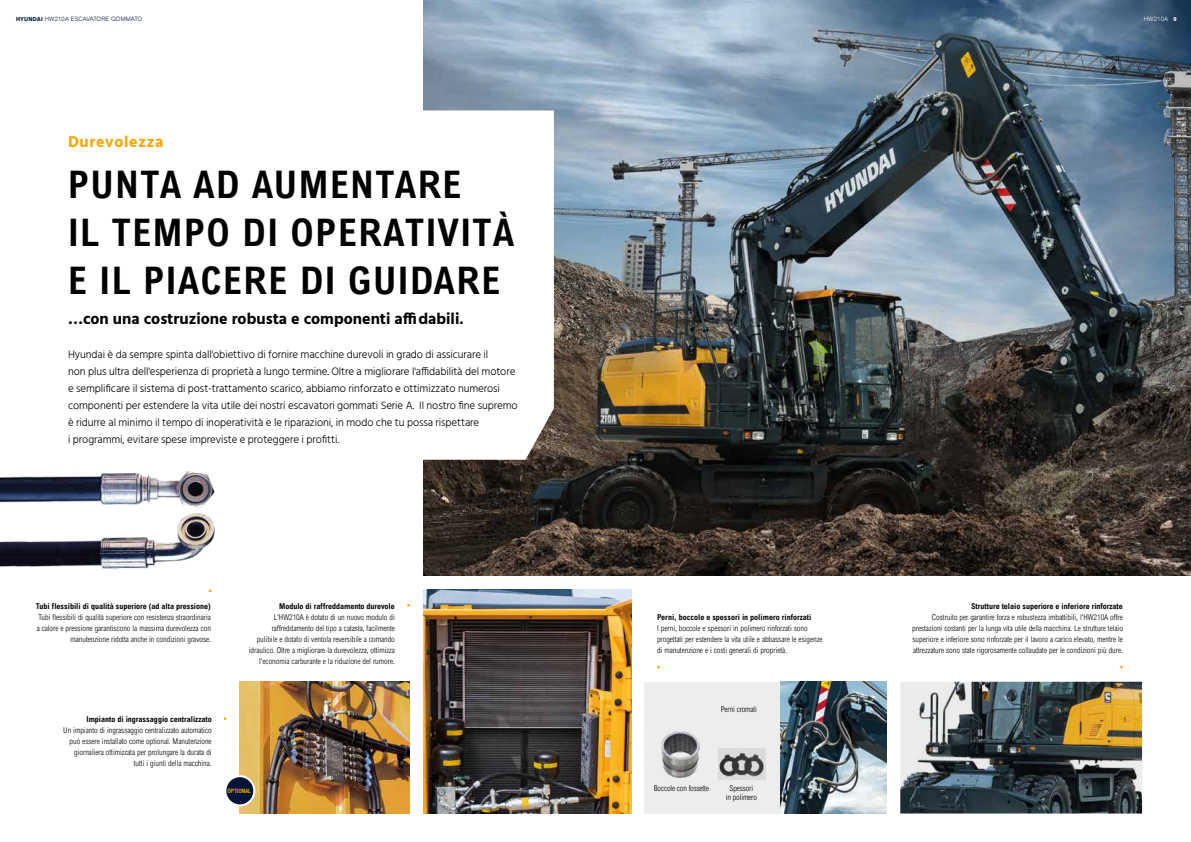
<style>
.page{position:relative;width:1191px;height:842px;background:#fff}
.page>*{position:absolute;margin:0;border:0;box-sizing:border-box;transform-origin:0 0}
.t1{font:700 condensed 38px/48px "Arial";letter-spacing:.04em;color:#000}
.t2{font:700 16px "Hind";color:#000}
.t3{font:700 16px "Hind";letter-spacing:.04em;color:#f7a600}
.t4{font:300 11px/17px "Hind";letter-spacing:-.01em;color:#000}
.t5{font:300 condensed 8px/11px "Arial";color:#000;text-align:right}
.t6{font:700 condensed 8px "Arial";color:#000}
.t7{font:300 6px "Arial";letter-spacing:.02em;color:#001437}
.t8{font:700 condensed 6px "Arial";letter-spacing:-.02em;color:#f7a600}
.t9{font:300 6px "Arial";letter-spacing:.02em;color:#fff}
.t10{font:500 5.9px "HYUNDAI";color:#020203}
.s1{font-family:"Hind";font-weight:700}
</style>
<div class="page">
<img style="left:423px;top:0;width:768px;height:575px">
<svg style="left:423px;top:110px;width:131px;height:350px"></svg>
<img style="left:423px;top:589px;width:208px;height:224px">
<img style="left:0;top:471px;width:215px;height:121px">
<img style="left:240px;top:682px;width:169px;height:131px">
<div style="left:644px;top:682px;width:242px;height:131px;background:#ededed"></div>
<img style="left:780px;top:682px;width:106px;height:131px">
<img style="left:718px;top:748px;width:47px;height:31px">
<img style="left:662px;top:731px;width:37px;height:46px">
<img style="left:900px;top:682px;width:242px;height:131px">
<div style="left:225px;top:776px;width:29px;height:29px;background:#001437;border-radius:50%"></div>
<div style="left:224px;top:775px;width:31px;height:31px;border:2px solid #fff;border-radius:50%"></div>
<p class="t7" style="left:16px;top:15px;width:128px"><span class="s1">HYUNDAI</span> HW210A ESCAVATORE GOMMATO</p>
<p class="t9" style="left:1143px;top:15px;width:34px">HW210A <span class="s1">9</span></p>
<h2 class="t3" style="left:68px;top:132px;width:97px">Durevolezza</h2>
<h1 class="t1" style="left:68px;top:160px;width:447px">PUNTA AD AUMENTARE<br>IL TEMPO DI OPERATIVITÀ<br>E IL PIACERE DI GUIDARE</h1>
<h2 class="t2" style="left:68px;top:309px;width:397px">…con una costruzione robusta e componenti affidabili.</h2>
<p class="t4" style="left:68px;top:347px;width:451px">Hyundai è da sempre spinta dall'obiettivo di fornire macchine durevoli in grado di assicurare il<br>non plus ultra dell'esperienza di proprietà a lungo termine. Oltre a migliorare l'affidabilità del motore e semplificare il sistema di post-trattamento scarico, abbiamo rinforzato e ottimizzato numerosi componenti per estendere la vita utile dei nostri escavatori gommati Serie A. Il nostro fine supremo è ridurre al minimo il tempo di inoperatività e le riparazioni, in modo che tu possa rispettare<br>i programmi, evitare spese impreviste e proteggere i profitti.</p>
<p class="t6" style="left:36px;top:602px;width:176px">Tubi flessibili di qualità superiore (ad alta pressione)</p>
<p class="t5" style="left:37px;top:612px;width:176px">Tubi flessibili di qualità superiore con resistenza straordinaria a calore e pressione garantiscono la massima durevolezza con manutenzione ridotta anche in condizioni gravose.</p>
<p class="t6" style="left:657px;top:613px;width:156px">Perni, boccole e spessori in polimero rinforzati</p>
<p class="t6" style="left:279px;top:602px;width:117px">Modulo di raffreddamento durevole</p>
<p class="t5" style="left:249px;top:612px;width:148px">L'HW210A è dotato di un nuovo modulo di raffreddamento del tipo a catasta, facilmente<br>pulibile e dotato di ventola reversibile a comando idraulico. Oltre a migliorare la durevolezza, ottimizza l'economia carburante e la riduzione del rumore.</p>
<p class="t5" style="left:657px;top:623px;width:167px;text-align:left">I perni, boccole e spessori in polimero rinforzati sono progettati per estendere la vita utile e abbassare le esigenze di manutenzione e i costi generali di proprietà.</p>
<p class="t6" style="left:86px;top:715px;width:127px">Impianto di ingrassaggio centralizzato</p>
<p class="t5" style="left:63px;top:725px;width:150px">Un impianto di ingrassaggio centralizzato automatico può essere installato come optional. Manutenzione giornaliera ottimizzata per prolungare la durata di tutti i giunti della macchina.</p>
<p class="t8" style="left:227px;top:787px;width:25px">OPTIONAL</p>
<p class="t5" style="left:721px;top:704px;width:37px">Perni cromati</p>
<p class="t10" style="left:722px;top:708px;width:52px">Chrome Coated Pins</p>
<p class="t5" style="left:654px;top:783px;width:57px">Boccole con fossette</p>
<p class="t5" style="left:726px;top:784px;width:33px;line-height:9px;text-align:center">Spessori<br>in polimero</p>
<p class="t10" style="left:675px;top:786px;width:32px">Dimple bush</p>
<p class="t6" style="left:971px;top:602px;width:153px">Strutture telaio superiore e inferiore rinforzate</p>
<p class="t5" style="left:912px;top:612px;width:212px;text-align:justify;text-indent:20px">Costruito per garantire forza e robustezza imbattibili, l'HW210A offre prestazioni costanti per la lunga vita utile della macchina. Le strutture telaio superiore e inferiore sono rinforzate per il lavoro a carico elevato, mentre le attrezzature sono state rigorosamente collaudate per le condizioni più dure.</p>
</div>
